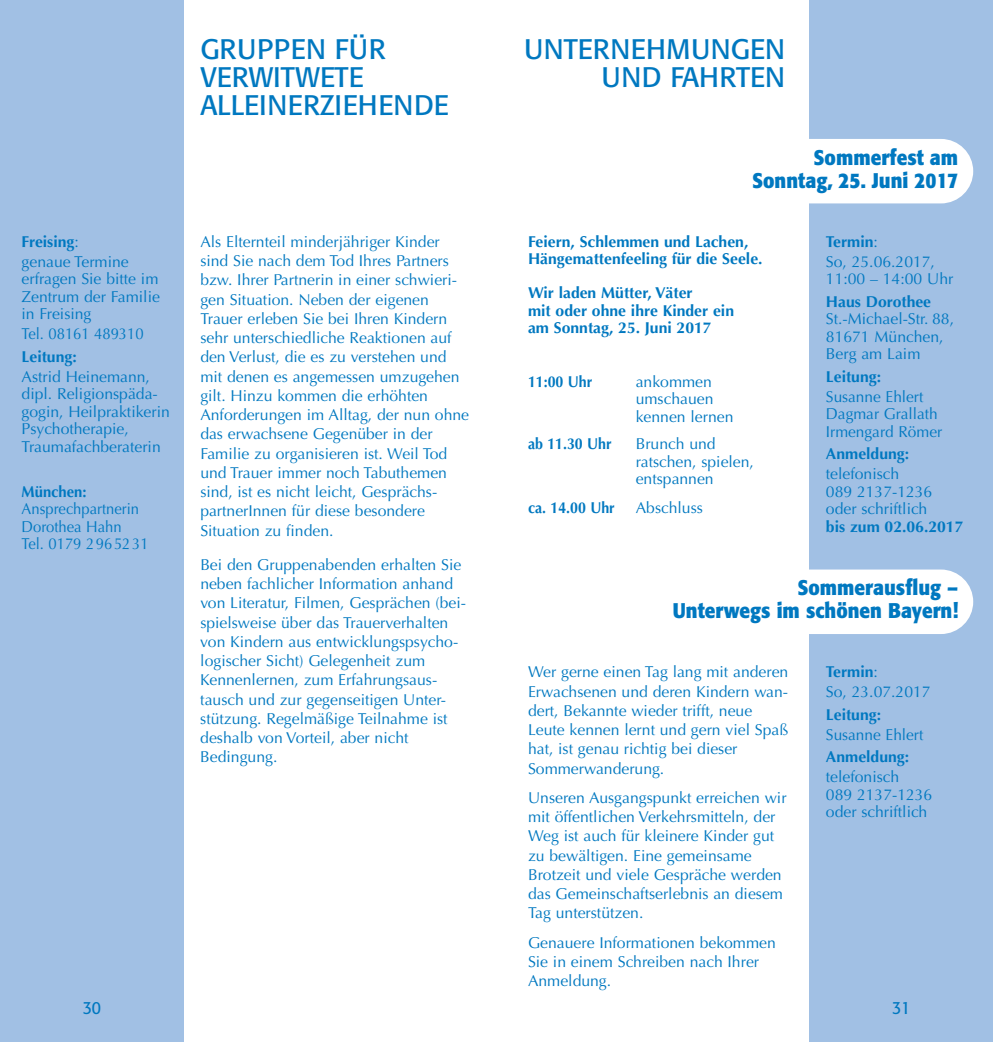
<style>
.page{position:relative;width:993px;height:1042px;background:#fff}
.page>*{position:absolute;margin:0;border:0;box-sizing:border-box;transform-origin:0 0}
.t1{font:28px/28px "Formata";color:#0078c0}
.t2{font:700 21px/22.8px "Formata";color:#0078c0;text-align:right;scale:.9 1}
.t3{font:17.5px "Formata";color:#0078c0;scale:.9 1}
.t4{font:15.75px/19.2px "Optima";color:#0078c0}
.t5{font:700 15.75px/17.5px "Optima";color:#0078c0}
.t6{font:15.75px/17.5px "Optima";color:#0078c0;scale:.94 1}
.t7{font:700 15.75px "Optima";color:#0078c0;scale:.9 1}
.t8{font:700 15.75px "Optima";color:#0078c0;scale:.94 1}
.s1{font-weight:700}
</style>
<div class="page">
<div style="left:0;top:0;width:184px;height:1042px;background:#a1c0e4"></div>
<div style="left:809px;top:0;width:183px;height:1042px;background:#a1c0e4"></div>
<div style="left:605px;top:139px;width:367px;height:64px;background:#fff;border-radius:32px"></div>
<div style="left:605px;top:569px;width:367px;height:65px;background:#fff;border-radius:32px"></div>
<h1 class="t1" style="left:200px;top:37px;width:250px">GRUPPEN FÜR<br>VERWITWETE<br>ALLEINERZIEHENDE</h1>
<p class="t4" style="left:22px;top:233px;width:109px;line-height:19.9px"><span class="s1">Freising</span>: genaue Termine</p>
<p class="t4" style="left:22px;top:272px;width:140px;line-height:17.5px;text-align:justify">erfragen Sie bitte im Zentrum der Familie in Freising</p>
<p class="t6" style="left:22px;top:327px;width:131px">Tel. 08161 489310</p>
<p class="t5" style="left:22px;top:349px;width:57px">Leitung:</p>
<p class="t4" style="left:22px;top:369px;width:150px;line-height:17.5px">Astrid Heinemann, dipl. Religionspäda&shy;gogin, Heilpraktikerin<br>Psychotherapie,<br>Traumafachberaterin</p>
<p class="t8" style="left:22px;top:485px;width:70px">München:</p>
<p class="t6" style="left:22px;top:502px;width:137px">Ansprechpartnerin<br>Dorothea Hahn<br>Tel. 0179 2965231</p>
<p class="t4" style="left:200px;top:233px;width:270px">Als Elternteil minderjähriger Kinder sind Sie nach dem Tod Ihres Partners bzw. Ihrer Partnerin in einer schwieri&shy;gen Situation. Neben der eigenen Trauer erleben Sie bei Ihren Kindern sehr unterschiedliche Reaktionen auf den Verlust, die es zu verstehen und mit denen es angemessen umzugehen gilt. Hinzu kommen die erhöhten Anforderungen im Alltag, der nun ohne das erwachsene Gegenüber in der Familie zu organisieren ist. Weil Tod und Trauer immer noch Tabuthemen sind, ist es nicht leicht, Gesprächs&shy;partnerInnen für diese besondere Situation zu finden.</p>
<p class="t4" style="left:200px;top:556px;width:267px">Bei den Gruppenabenden erhalten Sie neben fachlicher Information anhand von Literatur, Filmen, Gesprächen (bei&shy;spielsweise über das Trauerverhalten von Kindern aus entwicklungspsycho&shy;logischer Sicht) Gelegenheit zum Kennenlernen, zum Erfahrungsaus&shy;tausch und zur gegenseitigen Unter&shy;stützung. Regelmäßige Teilnahme ist deshalb von Vorteil, aber nicht Bedingung.</p>
<h1 class="t1" style="left:524px;top:37px;width:262px;text-align:right">UNTERNEHMUNGEN<br>UND FAHRTEN</h1>
<h2 class="t2" style="left:752px;top:148px;width:230px">Sommerfest am<br>Sonntag, 25. Juni 2017</h2>
<p class="t5" style="left:528px;top:234px;width:236px">Feiern, Schlemmen und Lachen,<br>Hängemattenfeeling für die Seele.</p>
<p class="t5" style="left:528px;top:286px;width:207px">Wir laden Mütter, Väter<br>mit oder ohne ihre Kinder ein am Sonntag, 25. Juni 2017</p>
<p class="t7" style="left:528px;top:375px;width:73px">11:00 Uhr</p>
<p class="t4" style="left:635px;top:374px;width:99px;line-height:17.5px">ankommen umschauen kennen lernen</p>
<p class="t7" style="left:528px;top:437px;width:94px">ab 11.30 Uhr</p>
<p class="t4" style="left:635px;top:437px;width:120px;line-height:17.5px">Brunch und ratschen, spielen, entspannen</p>
<p class="t7" style="left:528px;top:502px;width:98px">ca. 14.00 Uhr</p>
<p class="t4" style="left:635px;top:500px;width:69px">Abschluss</p>
<p class="t4" style="left:825px;top:233px;width:110px;line-height:19.9px"><span class="s1">Termin</span>:<br>So, 25.06.2017,</p>
<p class="t4" style="left:825px;top:271px;width:129px">11:00 – 14:00 Uhr</p>
<p class="t5" style="left:825px;top:294px;width:107px">Haus Dorothee</p>
<p class="t4" style="left:825px;top:312px;width:130px;line-height:17.5px">St.-Michael-Str. 88,<br>81671 München,<br>Berg am Laim</p>
<p class="t5" style="left:825px;top:369px;width:57px">Leitung:</p>
<p class="t4" style="left:825px;top:389px;width:118px;line-height:17.5px">Susanne Ehlert<br>Dagmar Grallath<br>Irmengard Römer</p>
<p class="t5" style="left:825px;top:447px;width:85px">Anmeldung:</p>
<p class="t4" style="left:825px;top:467px;width:108px;line-height:17.5px">telefonisch<br>089 2137-1236 oder schriftlich</p>
<p class="t5" style="left:825px;top:519px;width:139px">bis zum 02.06.2017</p>
<h2 class="t2" style="left:672px;top:578px;width:318px">Sommerausflug –<br>Unterwegs im schönen Bayern!</h2>
<p class="t4" style="left:528px;top:664px;width:262px">Wer gerne einen Tag lang mit anderen<br>Erwachsenen und deren Kindern wan&shy;dert, Bekannte wieder trifft, neue<br>Leute kennen lernt und gern viel Spaß hat, ist genau richtig bei dieser<br>Sommerwanderung.</p>
<p class="t4" style="left:528px;top:789px;width:260px">Unseren Ausgangspunkt erreichen wir mit öffentlichen Verkehrsmitteln, der Weg ist auch für kleinere Kinder gut zu bewältigen. Eine gemeinsame Brotzeit und viele Gespräche werden das Gemeinschaftserlebnis an diesem Tag unterstützen.</p>
<p class="t4" style="left:528px;top:934px;width:249px">Genauere Informationen bekommen<br>Sie in einem Schreiben nach Ihrer<br>Anmeldung.</p>
<p class="t4" style="left:825px;top:663px;width:106px;line-height:19.9px"><span class="s1">Termin</span>:<br>So, 23.07.2017</p>
<p class="t5" style="left:825px;top:707px;width:57px">Leitung:</p>
<p class="t4" style="left:825px;top:726px;width:99px">Susanne Ehlert</p>
<p class="t5" style="left:825px;top:750px;width:85px">Anmeldung:</p>
<p class="t4" style="left:825px;top:770px;width:108px;line-height:17.5px">telefonisch<br>089 2137-1236 oder schriftlich</p>
<p class="t3" style="left:83px;top:1000px;width:22px">30</p>
<p class="t3" style="left:891px;top:1000px;width:22px">31</p>
</div>
